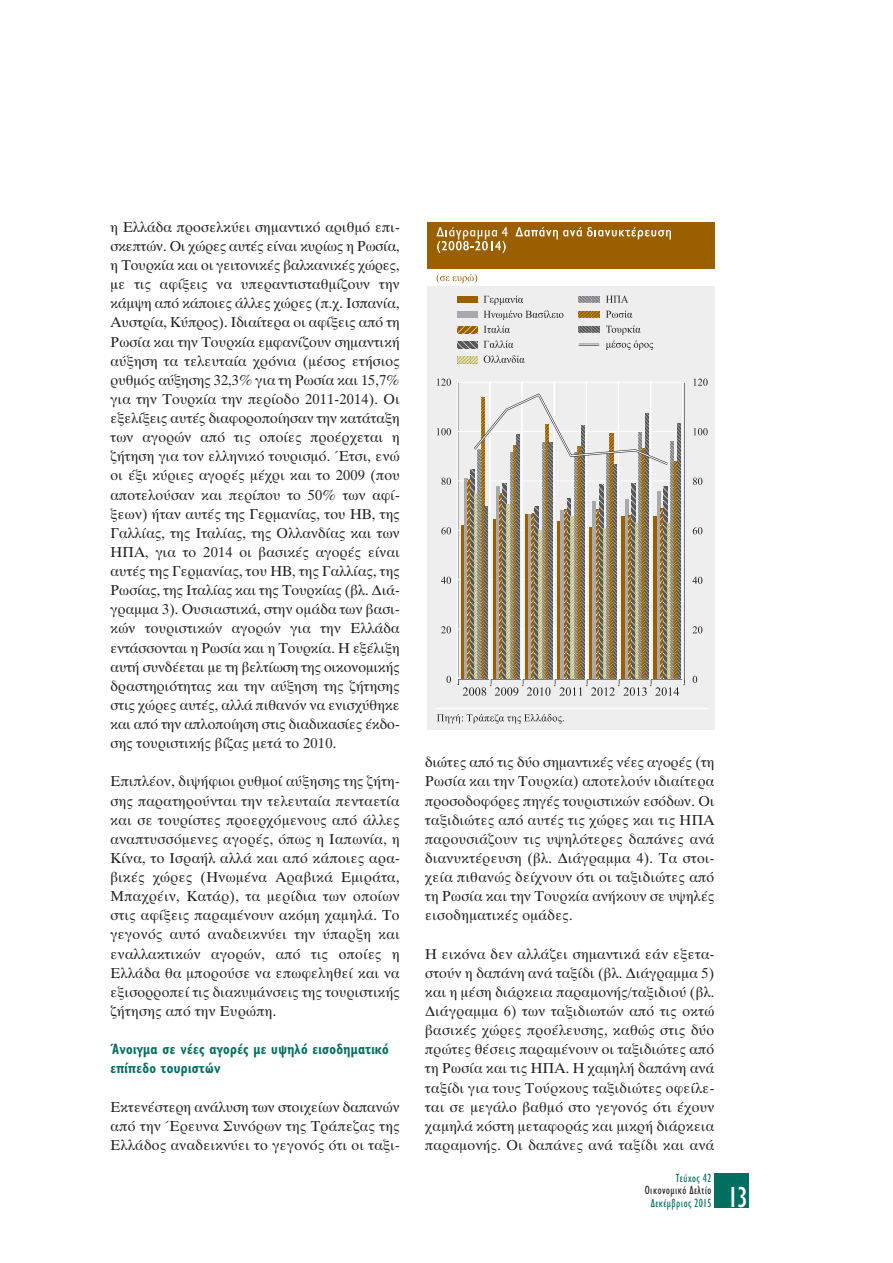
<style>
.page{position:relative;width:893px;height:1263px;background:#fff}
.page>*{position:absolute;margin:0;border:0;box-sizing:border-box;transform-origin:0 0}
.t1{font:condensed 30px "Gill Sans";color:#fff}
.t2{font:15px/19.2px "UB Times";letter-spacing:.02em;color:#231f20;text-align:justify}
.t3{font:700 15px/19.2px "Mf Gill Semi Cond";letter-spacing:.025em;color:#006e60;scale:.85 1}
.t4{font:12px/12.9px "Mf Gill Cond";letter-spacing:.045em;color:#006e60;text-align:right;scale:.95 1}
.s1{color:#231f20}
</style>
<div class="page">
<div style="left:714px;top:1173px;width:34px;height:34px;background:#006e60"></div>
<div style="left:428px;top:286px;width:286px;height:444px;background:#eeeeef"></div>
<div style="left:428px;top:222px;width:286px;height:47px;background:#9a6000"></div>
<svg style="left:515px;top:227px;width:156px;height:12px"></svg>
<svg style="left:436px;top:227px;width:72px;height:26px"></svg>
<hr style="left:436px;top:708px;width:272px;height:1px;background:#fff">
<svg style="left:437px;top:714px;width:127px;height:9px"></svg>
<svg style="left:437px;top:274px;width:40px;height:9px"></svg>
<div style="left:457px;top:297px;width:21px;height:6px;background:#9a6000"></div>
<div style="left:457px;top:312px;width:21px;height:6px;background:#a8a9ad"></div>
<svg style="left:457px;top:327px;width:21px;height:6px"></svg>
<svg style="left:483px;top:296px;width:80px;height:37px"></svg>
<svg style="left:483px;top:340px;width:30px;height:8px"></svg>
<svg style="left:484px;top:355px;width:41px;height:8px"></svg>
<svg style="left:457px;top:342px;width:21px;height:6px"></svg>
<svg style="left:457px;top:357px;width:21px;height:6px"></svg>
<svg style="left:579px;top:296px;width:20px;height:7px"></svg>
<svg style="left:579px;top:311px;width:20px;height:7px"></svg>
<svg style="left:579px;top:326px;width:20px;height:7px"></svg>
<hr style="left:579px;top:344px;width:20px;height:2px;background:#231f20">
<svg style="left:606px;top:296px;width:22px;height:7px"></svg>
<svg style="left:606px;top:311px;width:26px;height:7px"></svg>
<svg style="left:606px;top:326px;width:35px;height:9px"></svg>
<svg style="left:606px;top:341px;width:47px;height:9px"></svg>
<svg style="left:693px;top:379px;width:15px;height:7px"></svg>
<svg style="left:693px;top:428px;width:15px;height:7px"></svg>
<svg style="left:693px;top:478px;width:9px;height:7px"></svg>
<svg style="left:693px;top:527px;width:9px;height:7px"></svg>
<svg style="left:692px;top:577px;width:10px;height:7px"></svg>
<svg style="left:692px;top:626px;width:10px;height:7px"></svg>
<svg style="left:693px;top:676px;width:4px;height:7px"></svg>
<svg style="left:579px;top:344px;width:20px;height:1px"></svg>
<svg style="left:437px;top:378px;width:248px;height:318px"></svg>
<p class="t2" style="left:111px;top:217px;width:291px">η Ελλάδα προσελκύει σηµαντικό αριθµό επι&shy;σκεπτών. Οι χώρες αυτές είναι κυρίως η Ρωσία, η Τουρκία και οι γειτονικές βαλκανικές χώρες, µε τις αφίξεις να υπεραντισταθµίζουν την κάµψη από κάποιες άλλες χώρες (π.χ. Ισπανία, Αυστρία, Κύπρος). Ιδιαίτερα οι αφίξεις από τη Ρωσία και την Τουρκία εµφανίζουν σηµαντική αύξηση τα τελευταία χρόνια (µέσος ετήσιος ρυθµός αύξησης 32,3% για τη Ρωσία και 15,7% για την Τουρκία την περίοδο 2011-2014). Οι εξελίξεις αυτές διαφοροποίησαν την κατάταξη των αγορών από τις οποίες προέρχεται η ζήτηση για τον ελληνικό τουρισµό. Έτσι, ενώ οι έξι κύριες αγορές µέχρι και το 2009 (που αποτελούσαν και περίπου το 50% των αφί&shy;ξεων) ήταν αυτές της Γερµανίας, του ΗΒ, της Γαλλίας, της Ιταλίας, της Ολλανδίας και των ΗΠΑ, για το 2014 οι βασικές αγορές είναι αυτές της Γερµανίας, του ΗΒ, της Γαλλίας, της Ρωσίας, της Ιταλίας και της Τουρκίας (βλ. ∆ιά&shy;γραµµα 3). Ουσιαστικά, στην οµάδα των βασι&shy;κών τουριστικών αγορών για την Ελλάδα εντάσσονται η Ρωσία και η Τουρκία. Η εξέλιξη αυτή συνδέεται µε τη βελτίωση της οικονοµικής δραστηριότητας και την αύξηση της ζήτησης στις χώρες αυτές, αλλά πιθανόν να ενισχύθηκε και από την απλοποίηση στις διαδικασίες έκδο&shy;σης τουριστικής βίζας µετά το 2010.</p>
<p class="t2" style="left:111px;top:772px;width:291px">Επιπλέον, διψήφιοι ρυθµοί αύξησης της ζήτη&shy;σης παρατηρούνται την τελευταία πενταετία και σε τουρίστες προερχόµενους από άλλες αναπτυσσόµενες αγορές, όπως η Ιαπωνία, η Κίνα, το Ισραήλ αλλά και από κάποιες αρα&shy;βικές χώρες (Ηνωµένα Αραβικά Εµιράτα, Μπαχρέιν, Κατάρ), τα µερίδια των οποίων στις αφίξεις παραµένουν ακόµη χαµηλά. Το γεγονός αυτό αναδεικνύει την ύπαρξη και εναλλακτικών αγορών, από τις οποίες η Ελλάδα θα µπορούσε να επωφεληθεί και να εξισορροπεί τις διακυµάνσεις της τουριστικής ζήτησης από την Ευρώπη.</p>
<p class="t3" style="left:111px;top:1040px;width:329px">Άνοιγµα σε νέες αγορές µε υψηλό εισοδηµατικό επίπεδο τουριστών</p>
<p class="t2" style="left:111px;top:1097px;width:291px">Εκτενέστερη ανάλυση των στοιχείων δαπανών από την Έρευνα Συνόρων της Τράπεζας της Ελλάδος αναδεικνύει το γεγονός ότι οι ταξι-</p>
<p class="t2" style="left:425px;top:753px;width:291px">διώτες από τις δύο σηµαντικές νέες αγορές (τη Ρωσία και την Τουρκία) αποτελούν ιδιαίτερα προσοδοφόρες πηγές τουριστικών εσόδων. Οι ταξιδιώτες από αυτές τις χώρες και τις ΗΠΑ παρουσιάζουν τις υψηλότερες δαπάνες ανά διανυκτέρευση (βλ. ∆ιάγραµµα 4). Τα στοι&shy;χεία πιθανώς δείχνουν ότι οι ταξιδιώτες από τη Ρωσία και την Τουρκία ανήκουν σε υψηλές εισοδηµατικές οµάδες.</p>
<p class="t2" style="left:425px;top:944px;width:291px">Η εικόνα δεν αλλάζει σηµαντικά εάν εξετα&shy;στούν η δαπάνη ανά ταξίδι (βλ. ∆ιάγραµµα 5) και η µέση διάρκεια παραµονής/ταξιδιού (βλ. ∆ιάγραµµα 6) των ταξιδιωτών από τις οκτώ βασικές χώρες προέλευσης, καθώς στις δύο πρώτες θέσεις παραµένουν οι ταξιδιώτες από τη Ρωσία και τις ΗΠΑ. Η χαµηλή δαπάνη ανά ταξίδι για τους Τούρκους ταξιδιώτες οφείλε&shy;ται σε µεγάλο βαθµό στο γεγονός ότι έχουν χαµηλά κόστη µεταφοράς και µικρή διάρκεια παραµονής. Οι δαπάνες ανά ταξίδι και ανά</p>
<p class="t4" style="left:645px;top:1171px;width:72px">Τεύχος 42<br><span class="s1">Οικονοµικό ∆ελτίο </span>∆εκέµβριος 2015</p>
<p class="t1" style="left:727px;top:1181px;width:22px">13</p>
</div>
